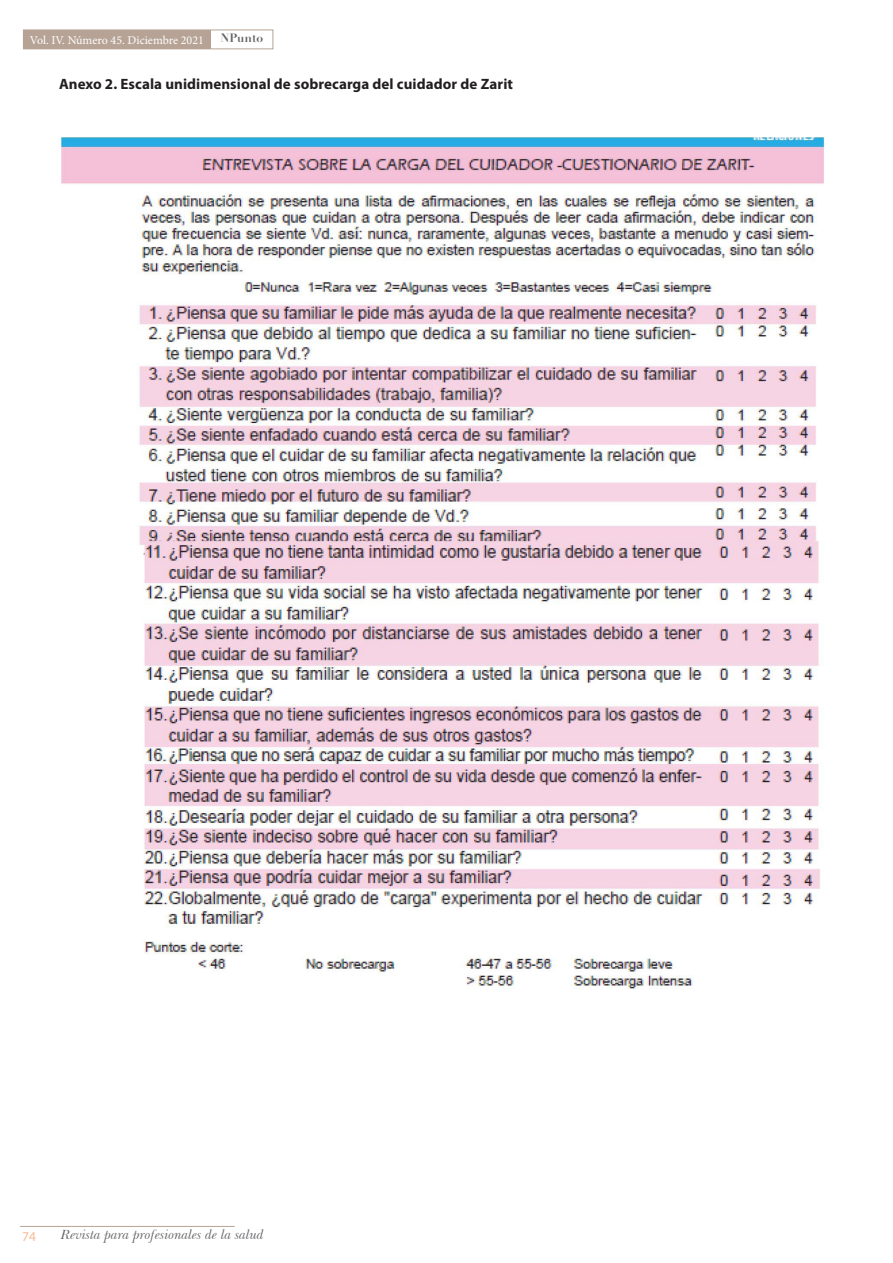
<style>
.page{position:relative;width:893px;height:1263px;background:#fff}
.page>*{position:absolute;margin:0;border:0;box-sizing:border-box;transform-origin:0 0}
.t1{font:700 15px "Myriad Pro";letter-spacing:.005em;color:#231f20}
.t2{font:italic 13.5px "Baskerville BT";color:#636366}
.t3{font:13.5px "Myriad Pro";color:#f6bc96}
.t4{font:12px "Minion Pro";color:#fff}
.t5{font:700 12px "Didot LH";color:#636366}
</style>
<div class="page">
<div style="left:23px;top:30px;width:250px;height:19px;border:1px solid #b6a395"></div>
<div style="left:23px;top:30px;width:188px;height:19px;background:#b6a395"></div>
<hr style="left:20px;top:1226px;width:215px;height:1px;background:#b6a395">
<img style="left:62px;top:137px;width:763px;height:852px">
<p class="t4" style="left:30px;top:32px;width:176px">Vol. IV. Número 45. Diciembre 2021</p>
<p class="t5" style="left:221px;top:31px;width:44px">NPunto</p>
<p class="t1" style="left:59px;top:75px;width:455px">Anexo 2. Escala unidimensional de sobrecarga del cuidador de Zarit</p>
<p class="t3" style="left:22px;top:1228px;width:15px">74</p>
<p class="t2" style="left:61px;top:1227px;width:205px">Revista para profesionales de la salud</p>
</div>
